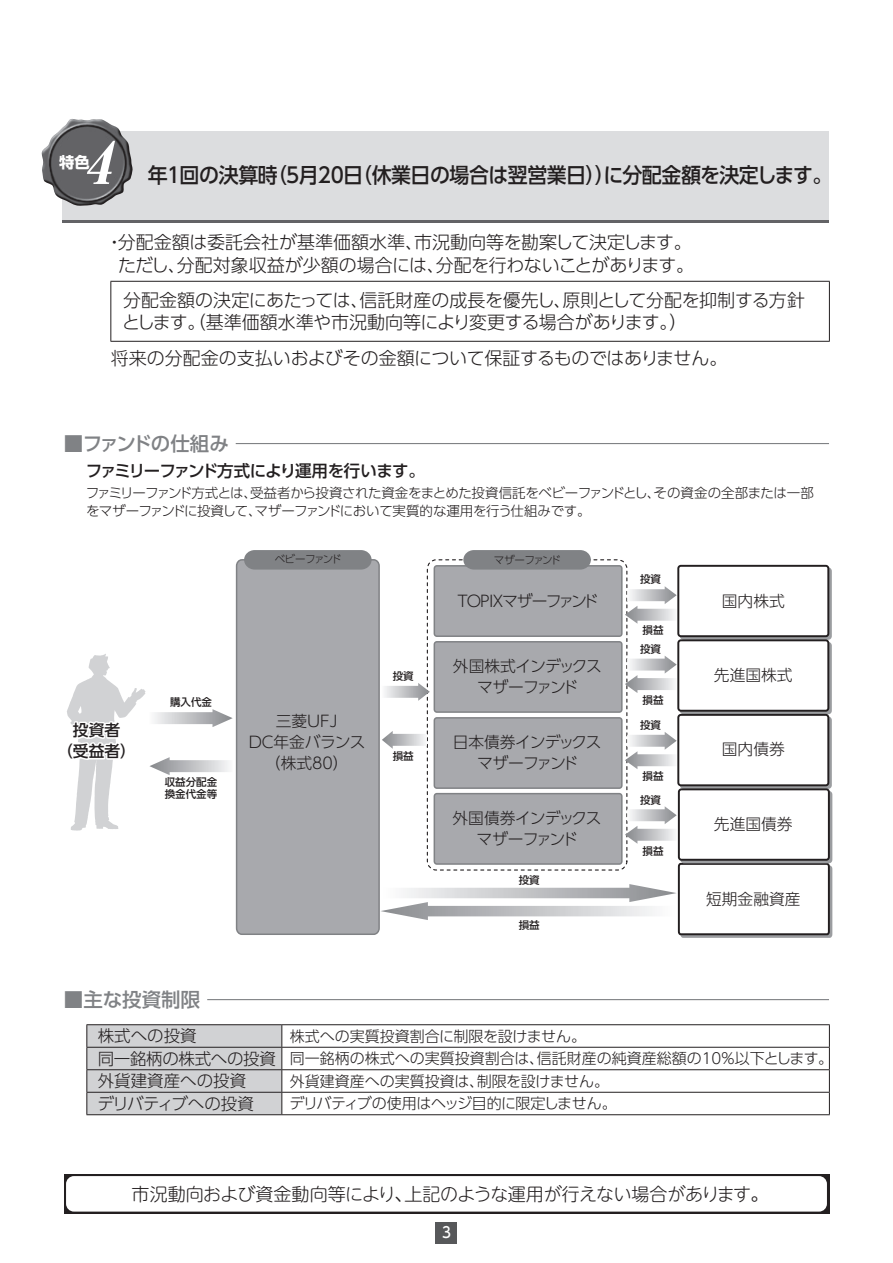
<style>
.page{position:relative;width:893px;height:1263px;background:#fff}
.page>*{position:absolute;margin:0;border:0;box-sizing:border-box;transform-origin:0 0}
.t1{font:italic 58.5px "Midashi Min Pr 5 MA31";color:#fff;scale:1.04 1}
.t2{font:500 21px "UD Shin Go Pro";letter-spacing:-.03em;color:#231f20;scale:.95 1}
.t3{font:500 19.5px "UD Shin Go Pro";letter-spacing:-.06em;color:#808285}
.t4{font:500 19.5px "UD Shin Go Pro";letter-spacing:-.005em;color:#808285}
.t5{font:300 18px/22.5px "UD Shin Go Pro";color:#231f20;text-align:right}
.t6{font:300 18px "UD Shin M Go Pro";letter-spacing:-.01em;color:#231f20}
.t7{font:500 16.5px "UD Shin Go Pro";letter-spacing:-.065em;color:#231f20}
.t8{font:300 16.5px "UD Shin Go Pro";color:#231f20}
.t9{font:300 16.5px "UD Shin Go Pro";letter-spacing:-.03em;color:#231f20}
.t10{font:300 15.75px/21px "UD Shin Go Pro";letter-spacing:-.05em;color:#231f20;text-align:center}
.t11{font:300 15.75px "UD Shin Go Pro";letter-spacing:-.235em;color:#231f20}
.t12{font:500 15.75px/21px "UD Shin Go Pro";color:#231f20;text-align:center}
.t13{font:700 15.3px "UD Shin Go Pro";color:#fff}
.t14{font:300 15px/22.5px "UD Shin Go Pro";color:#231f20}
.t15{font:300 15px "UD Shin Go Pro";letter-spacing:-.035em;color:#231f20}
.t16{font:500 15px "UD Shin Go Pro";color:#fff;scale:.9 1}
.t17{font:300 13.5px/18px "UD Shin Go Pro";letter-spacing:-.035em;color:#231f20}
.t18{font:500 10.5px/12px "UD Shin Go Pro";color:#231f20}
.t19{font:300 10.5px "UD Shin Go Pro";letter-spacing:-.1em;color:#231f20}
.s1{font-size:16.5px}
</style>
<div class="page">
<div style="left:436px;top:1222px;width:21px;height:21px;background:#57585a"></div>
<div style="left:63px;top:131px;width:766px;height:92px;background:#dcdddf"></div>
<hr style="left:63px;top:220px;width:766px;height:3px;background:#636366">
<img style="left:41px;top:119px;width:92px;height:87px">
<hr style="left:110px;top:281px;width:720px;height:1px;background:#231f20">
<hr style="left:110px;top:282px;width:1px;height:59px;background:#231f20">
<hr style="left:829px;top:282px;width:1px;height:59px;background:#231f20">
<hr style="left:110px;top:341px;width:720px;height:1px;background:#231f20">
<hr style="left:236px;top:443px;width:593px;height:1px;background:#808285">
<div style="left:680px;top:567px;width:152px;height:73px;border:2px solid #9b9da0;border-radius:3px"></div>
<div style="left:678px;top:566px;width:150px;height:70px;background:#fff;border-radius:3px"></div>
<div style="left:677px;top:565px;width:152px;height:72px;border:2px solid #231f20;border-radius:3px"></div>
<div style="left:680px;top:642px;width:152px;height:72px;border:2px solid #9b9da0;border-radius:3px"></div>
<div style="left:678px;top:640px;width:150px;height:71px;background:#fff;border-radius:3px"></div>
<div style="left:677px;top:639px;width:152px;height:73px;border:2px solid #231f20;border-radius:3px"></div>
<div style="left:680px;top:716px;width:152px;height:73px;border:2px solid #9b9da0;border-radius:3px"></div>
<div style="left:678px;top:715px;width:150px;height:70px;background:#fff;border-radius:3px"></div>
<div style="left:677px;top:714px;width:152px;height:72px;border:2px solid #231f20;border-radius:3px"></div>
<div style="left:680px;top:791px;width:152px;height:72px;border:2px solid #9b9da0;border-radius:3px"></div>
<div style="left:679px;top:789px;width:150px;height:71px;background:#fff;border-radius:3px"></div>
<div style="left:678px;top:788px;width:152px;height:73px;border:2px solid #231f20;border-radius:3px"></div>
<svg style="left:381px;top:862px;width:451px;height:76px"></svg>
<div style="left:236px;top:559px;width:144px;height:376px;background:#a8a9ad;border:2px solid #808285;border-radius:6px"></div>
<div style="left:427px;top:559px;width:200px;height:311px;border:1px dashed #231f20;border-radius:9px"></div>
<div style="left:434px;top:566px;width:188px;height:70px;background:#a8a9ad;border-radius:3px"></div>
<div style="left:434px;top:565px;width:189px;height:72px;border:2px solid #808285;border-radius:3px"></div>
<div style="left:434px;top:642px;width:188px;height:70px;background:#a8a9ad;border-radius:3px"></div>
<div style="left:434px;top:641px;width:189px;height:72px;border:2px solid #808285;border-radius:3px"></div>
<div style="left:434px;top:718px;width:188px;height:70px;background:#a8a9ad;border-radius:3px"></div>
<div style="left:434px;top:717px;width:189px;height:72px;border:2px solid #808285;border-radius:3px"></div>
<div style="left:434px;top:794px;width:188px;height:70px;background:#a8a9ad;border-radius:3px"></div>
<div style="left:434px;top:793px;width:189px;height:72px;border:2px solid #808285;border-radius:3px"></div>
<svg style="left:463px;top:550px;width:128px;height:20px;background:#848689"></svg>
<svg style="left:244px;top:550px;width:128px;height:20px;background:#848689"></svg>
<svg style="left:67px;top:654px;width:166px;height:177px"></svg>
<svg style="left:385px;top:683px;width:45px;height:18px"></svg>
<svg style="left:382px;top:731px;width:45px;height:18px"></svg>
<svg style="left:625px;top:586px;width:52px;height:38px"></svg>
<svg style="left:625px;top:732px;width:52px;height:37px"></svg>
<svg style="left:625px;top:806px;width:52px;height:38px"></svg>
<svg style="left:625px;top:656px;width:52px;height:37px"></svg>
<hr style="left:207px;top:999px;width:622px;height:1px;background:#808285">
<hr style="left:86px;top:1024px;width:196px;height:1px;background:#231f20">
<hr style="left:282px;top:1024px;width:548px;height:1px;background:#231f20">
<hr style="left:282px;top:1047px;width:548px;height:1px;background:#231f20">
<hr style="left:282px;top:1069px;width:548px;height:1px;background:#231f20">
<hr style="left:282px;top:1092px;width:548px;height:1px;background:#231f20">
<svg style="left:86px;top:1025px;width:196px;height:89px;background:#c8c9cb"></svg>
<svg style="left:829px;top:1025px;width:1px;height:89px"></svg>
<hr style="left:86px;top:1114px;width:196px;height:1px;background:#231f20">
<hr style="left:282px;top:1114px;width:548px;height:1px;background:#231f20">
<svg style="left:64px;top:1174px;width:765px;height:39px;background:#413e3f"></svg>
<div style="left:66px;top:1176px;width:761px;height:35px;background:#fff;border-radius:8px"></div>
<h1 class="t1" style="left:82px;top:117px;width:49px">4</h1>
<p class="t13" style="left:59px;top:150px;width:32px">特色</p>
<p class="t2" style="left:148px;top:158px;width:722px">年１回の決算時（５月20日（休業日の場合は翌営業日））に分配金額を決定します。</p>
<p class="t5" style="left:105px;top:230px;width:590px">・分配金額は委託会社が基準価額水準、市況動向等を勘案して決定します。ただし、分配対象収益が少額の場合には、分配を行わないことがあります。</p>
<p class="t5" style="left:122px;top:288px;width:684px;text-align:left">分配金額の決定にあたっては、信託財産の成長を優先し、原則として分配を抑制する方針とします。（基準価額水準や市況動向等により変更する場合があります。）</p>
<p class="t5" style="left:111px;top:346px;width:618px">将来の分配金の支払いおよびその金額について保証するものではありません。</p>
<p class="t3" style="left:64px;top:428px;width:166px">■ファンドの仕組み</p>
<p class="t7" style="left:86px;top:457px;width:341px">ファミリーファンド方式により運用を行います。</p>
<p class="t17" style="left:86px;top:484px;width:730px">ファミリーファンド方式とは、受益者から投資された資金をまとめた投資信託をベビーファンドとし、その資金の全部または一部をマザーファンドに投資して、マザーファンドにおいて実質的な運用を行う仕組みです。</p>
<p class="t12" style="left:57px;top:719px;width:80px">投資者<br>（受益者）</p>
<p class="t18" style="left:170px;top:696px;width:43px">購入代金</p>
<p class="t18" style="left:165px;top:776px;width:54px">収益分配金換金代金等</p>
<p class="t19" style="left:275px;top:551px;width:69px">ベビーファンド</p>
<p class="t19" style="left:494px;top:551px;width:69px">マザーファンド</p>
<p class="t10" style="left:247px;top:710px;width:120px">三菱ＵＦＪ<br>ＤＣ年金バランス（株式80）</p>
<p class="t18" style="left:393px;top:670px;width:22px">投資</p>
<p class="t18" style="left:393px;top:749px;width:22px">損益</p>
<p class="t11" style="left:455px;top:588px;width:145px">ＴＯＰＩＸマザーファンド</p>
<p class="t10" style="left:453px;top:655px;width:151px">外国株式インデックスマザーファンド</p>
<p class="t10" style="left:453px;top:731px;width:150px">日本債券インデックスマザーファンド</p>
<p class="t10" style="left:452px;top:807px;width:151px">外国債券インデックスマザーファンド</p>
<p class="t18" style="left:519px;top:874px;width:22px">投資</p>
<p class="t18" style="left:519px;top:918px;width:22px">損益</p>
<p class="t18" style="left:640px;top:573px;width:22px">投資</p>
<p class="t18" style="left:643px;top:624px;width:22px">損益</p>
<p class="t18" style="left:640px;top:642px;width:22px">投資</p>
<p class="t18" style="left:643px;top:693px;width:22px">損益</p>
<p class="t18" style="left:640px;top:719px;width:22px">投資</p>
<p class="t18" style="left:643px;top:770px;width:22px">損益</p>
<p class="t18" style="left:640px;top:793px;width:22px">投資</p>
<p class="t18" style="left:643px;top:844px;width:22px">損益</p>
<p class="t10" style="left:722px;top:590px;width:64px">国内株式</p>
<p class="t10" style="left:714px;top:664px;width:80px">先進国株式</p>
<p class="t10" style="left:722px;top:738px;width:64px">国内債券</p>
<p class="t10" style="left:714px;top:813px;width:80px">先進国債券</p>
<p class="t10" style="left:706px;top:888px;width:96px">短期金融資産</p>
<p class="t4" style="left:64px;top:984px;width:138px">■主な投資制限</p>
<p class="t8" style="left:98px;top:1023px;width:100px">株式への投資</p>
<p class="t14" style="left:98px;top:1024px;width:737px;text-indent:192px">株式への実質投資割合に制限を設けません。<br><span class="s1">同一銘柄の株式への投資</span> 同一銘柄の株式への実質投資割合は、信託財産の純資産総額の10％以下とします。</p>
<p class="t8" style="left:98px;top:1068px;width:150px">外貨建資産への投資</p>
<p class="t14" style="left:290px;top:1069px;width:321px">外貨建資産への実質投資は、制限を設けません。</p>
<p class="t9" style="left:97px;top:1090px;width:158px">デリバティブへの投資</p>
<p class="t15" style="left:289px;top:1091px;width:329px">デリバティブの使用はヘッジ目的に限定しません。</p>
<p class="t6" style="left:132px;top:1179px;width:638px">市況動向および資金動向等により、上記のような運用が行えない場合があります。</p>
<p class="t16" style="left:442px;top:1220px;width:11px">3</p>
</div>
